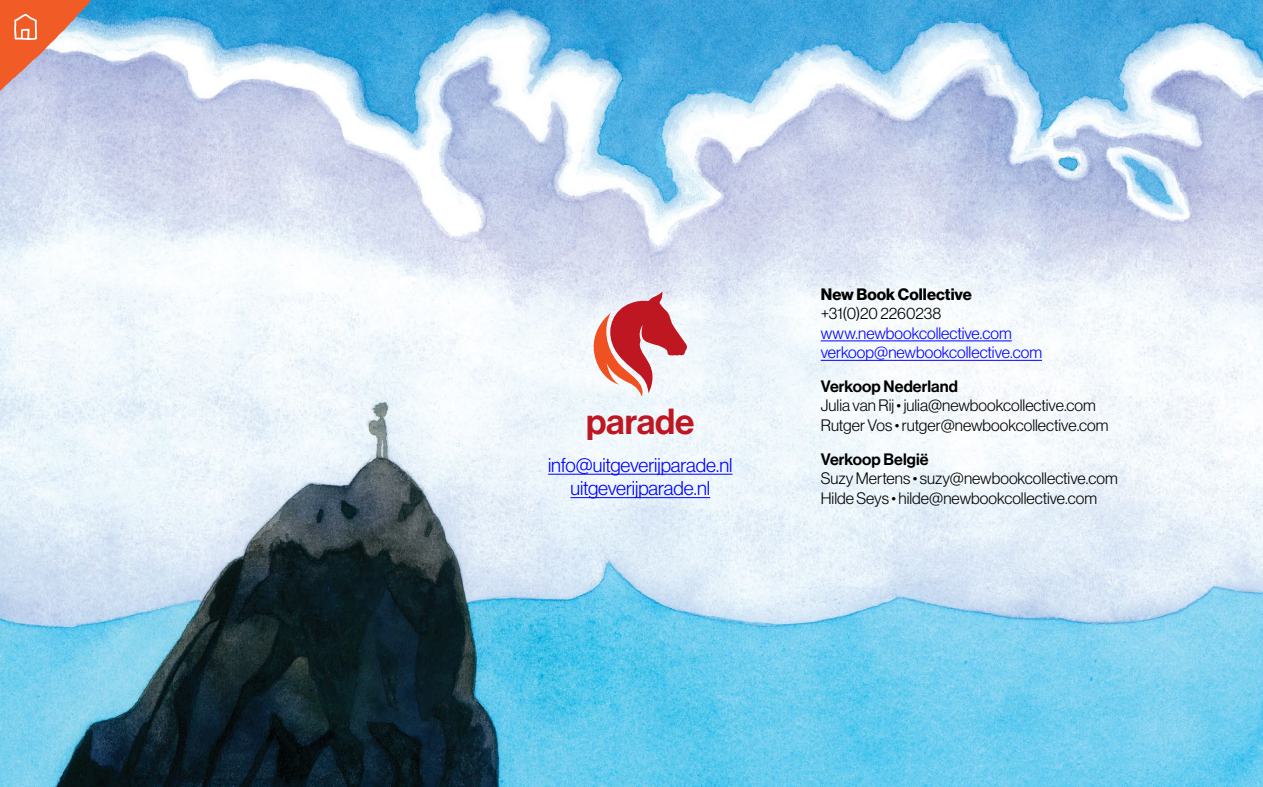
<style>
.page{position:relative;width:1263px;height:787px;background:#fff}
.page>*{position:absolute;margin:0;border:0;box-sizing:border-box;transform-origin:0 0}
.t1{font:35.55px "N Haas Grotesk DS Pro 65 Md";letter-spacing:-.005em;color:#bf1721}
.t2{font:19.5px/23.4px "N Haas Grotesk DS Pro 45 Lt";letter-spacing:-.005em;color:#00f;text-align:center}
.t3{font:16.2px/19.5px "N Haas Grotesk DS Pro 45 Lt";color:#000}
.t4{font:16.2px/19.5px "N Haas Grotesk DS Pro 45 Lt";color:#00f}
.t5{font:16.2px "N Haas Grotesk DS Pro 65 Md";letter-spacing:.005em;color:#000}
.t6{font:16.2px "N Haas Grotesk DS Pro 75 Bd";letter-spacing:.005em;color:#000}
</style>
<div class="page">
<img style="left:0;top:0;width:1263px;height:787px">
<hr style="left:821px;top:340px;width:191px;height:1px;background:#00f">
<hr style="left:821px;top:360px;width:221px;height:1px;background:#00f">
<hr style="left:548px;top:474px;width:184px;height:1px;background:#00f">
<hr style="left:570px;top:497px;width:140px;height:1px;background:#00f">
<svg style="left:593px;top:291px;width:94px;height:112px"></svg>
<svg style="left:0;top:0;width:108px;height:171px;background:#ceb5bc"></svg>
<h1 class="t1" style="left:586px;top:401px;width:110px">parade</h1>
<p class="t2" style="left:548px;top:453px;width:186px">info@uitgeverijparade.nl uitgeverijparade.nl</p>
<p class="t6" style="left:821px;top:285px;width:153px">New Book Collective</p>
<p class="t3" style="left:821px;top:304px;width:122px">+31(0)20 2260238</p>
<p class="t4" style="left:821px;top:323px;width:223px">www.newbookcollective.com verkoop@newbookcollective.com</p>
<p class="t5" style="left:821px;top:377px;width:139px">Verkoop Nederland</p>
<p class="t3" style="left:821px;top:396px;width:289px">Julia van Rij • julia@newbookcollective.com<br>Rutger Vos • rutger@newbookcollective.com</p>
<p class="t5" style="left:821px;top:449px;width:109px">Verkoop België</p>
<p class="t3" style="left:821px;top:468px;width:298px">Suzy Mertens • suzy@newbookcollective.com<br>Hilde Seys • hilde@newbookcollective.com</p>
</div>
